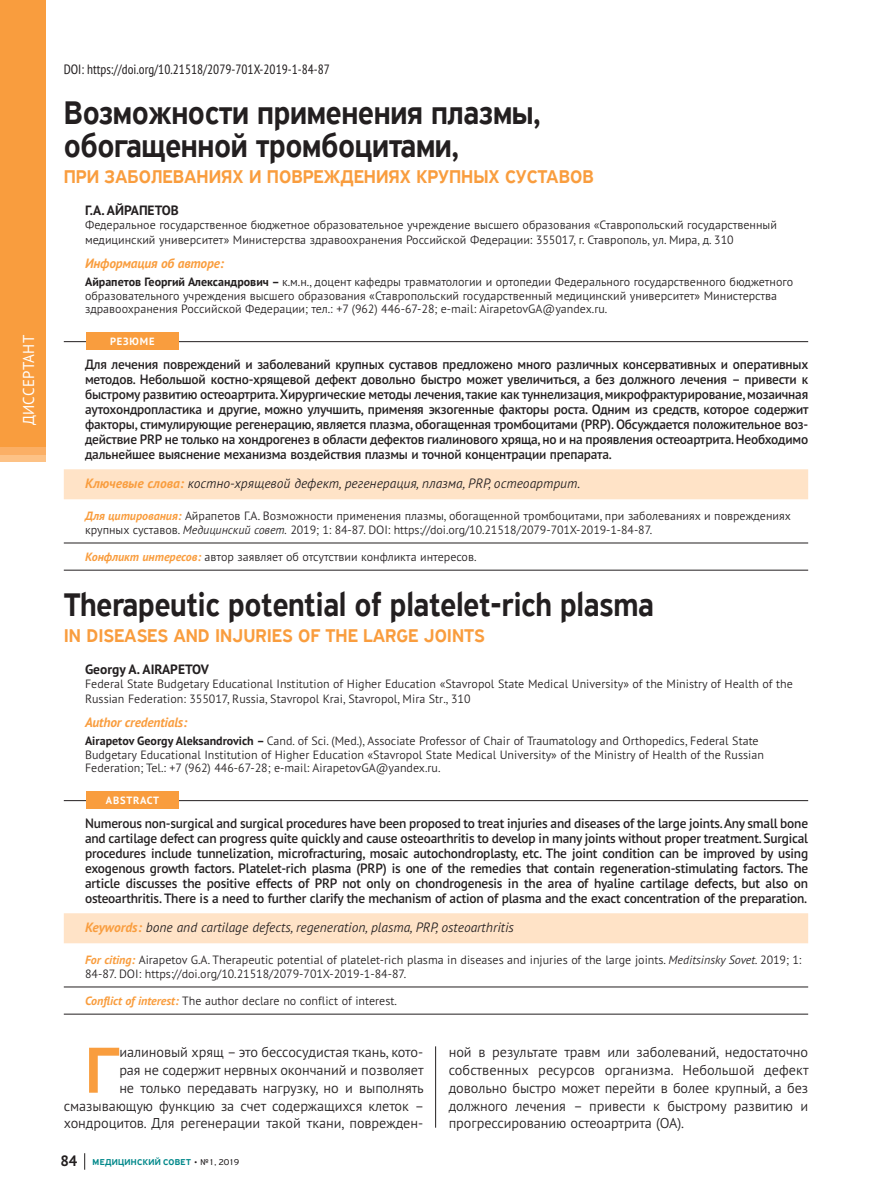
<style>
.page{position:relative;width:872px;height:1191px;background:#fff}
.page>*{position:absolute;margin:0;border:0;box-sizing:border-box;transform-origin:0 0}
.t1{font:500 69.15px "PF Highway Sans Pro";color:#f99d3e;scale:.95 1}
.t2{font:500 34.5px/33px "PF Highway Sans Pro";letter-spacing:-.015em;color:#231f20;scale:.9 1}
.t3{font:500 19.5px "PF Highway Sans Pro";color:#f99d3e;scale:.95 1}
.t4{font:15.75px "PT Sans Pro";letter-spacing:.02em;color:#fff;scale:.95 1}
.t5{font:300 14.25px/17.9px "PT Sans Pro";letter-spacing:-.005em;color:#231f20;text-align:right}
.t6{font:600 13.5px/15px "PT Sans Pro";letter-spacing:-.015em;color:#231f20;text-align:justify}
.t7{font:italic 300 13.5px "PT Sans Pro";color:#231f20}
.t8{font:condensed 13.5px "PT Sans Pro";color:#231f20}
.t9{font:italic 700 13.5px "PT Sans Pro";letter-spacing:-.01em;color:#f99d3e}
.t10{font:700 13.5px "PT Sans Pro";color:#231f20}
.t11{font:300 12px/14.4px "PT Sans Pro";color:#231f20}
.t12{font:700 10.5px "PT Sans Pro";letter-spacing:.08em;color:#fff}
.t13{font:500 9px "PF Highway Sans Pro";letter-spacing:.03em;color:#00888a}
.s1{font-weight:700}
.s2{font-weight:700;color:#f99d3e}
.s3{font-weight:700;font-style:italic;color:#f99d3e}
.s4{font-style:italic}
.s5{font-family:"PT Sans Pro";font-weight:700;font-size:15px;color:#231f20}
.s6{font-weight:400;color:#231f20}
</style>
<div class="page">
<svg style="left:84px;top:1153px;width:1px;height:16px"></svg>
<div style="left:0;top:0;width:46px;height:446px;background:#f99d3e"></div>
<div style="left:64px;top:469px;width:744px;height:30px;background:#ffe3c7"></div>
<hr style="left:64px;top:543px;width:744px;height:1px;background:#231f20">
<hr style="left:64px;top:570px;width:744px;height:1px;background:#231f20">
<div style="left:64px;top:913px;width:744px;height:30px;background:#ffe3c7"></div>
<hr style="left:64px;top:986px;width:744px;height:1px;background:#231f20">
<hr style="left:64px;top:1014px;width:744px;height:1px;background:#231f20">
<hr style="left:64px;top:341px;width:744px;height:1px;background:#231f20">
<div style="left:86px;top:333px;width:92px;height:17px;background:#f99d3e"></div>
<hr style="left:64px;top:800px;width:744px;height:1px;background:#231f20">
<div style="left:86px;top:792px;width:92px;height:17px;background:#f99d3e"></div>
<hr style="left:435px;top:1046px;width:1px;height:81px;background:#231f20">
<h3 class="t4" style="left:19px;top:425px;width:96px;rotate:-90deg">ДИССЕРТАНТ</h3>
<p class="t8" style="left:64px;top:65px;width:268px">DOI: https://doi.org/10.21518/2079-701X-2019-1-84-87</p>
<h2 class="t2" style="left:64px;top:99px;width:532px">Возможности применения плазмы, обогащенной тромбоцитами,</h2>
<h3 class="t3" style="left:64px;top:169px;width:559px">ПРИ ЗАБОЛЕВАНИЯХ И ПОВРЕЖДЕНИЯХ КРУПНЫХ СУСТАВОВ</h3>
<p class="t10" style="left:85px;top:205px;width:95px">Г.А. АЙРАПЕТОВ</p>
<p class="t11" style="left:85px;top:219px;width:693px">Федеральное государственное бюджетное образовательное учреждение высшего образования «Ставропольский государственный медицинский университет» Министерства здравоохранения Российской Федерации: 355017, г. Ставрополь, ул. Мира, д. 310</p>
<p class="t9" style="left:85px;top:259px;width:140px">Информация об авторе:</p>
<p class="t11" style="left:85px;top:277px;width:709px;line-height:13.5px"><span class="s1">Айрапетов Георгий Александрович –</span> к.м.н., доцент кафедры травматологии и ортопедии Федерального государственного бюджетного образовательного учреждения высшего образования «Ставропольский государственный медицинский университет» Министерства здравоохранения Российской Федерации; тел.: +7 (962) 446-67-28; e-mail: AirapetovGA@yandex.ru.</p>
<p class="t12" style="left:110px;top:338px;width:46px">РЕЗЮМЕ</p>
<p class="t6" style="left:85px;top:359px;width:725px">Для лечения повреждений и заболеваний крупных суставов предложено много различных консервативных и оперативных методов. Небольшой костно-хрящевой дефект довольно быстро может увеличиться, а без должного лечения – привести к быстрому развитию остеоартрита. Хирургические методы лечения, такие как туннелизация, микрофрактурирование, мозаичная аутохондропластика и другие, можно улучшить, применяя экзогенные факторы роста. Одним из средств, которое содержит факторы, стимулирующие регенерацию, является плазма, обогащенная тромбоцитами (PRP). Обсуждается положительное воз&shy;действие PRP не только на хондрогенез в области дефектов гиалинового хряща, но и на проявления остеоартрита. Необходимо дальнейшее выяснение механизма воздействия плазмы и точной концентрации препарата.</p>
<p class="t7" style="left:85px;top:479px;width:496px"><span class="s2">Ключевые слова:</span> костно-хрящевой дефект, регенерация, плазма, PRP, остеоартрит.</p>
<p class="t11" style="left:85px;top:510px;width:707px"><span class="s3">Для цитирования:</span> Айрапетов Г.А. Возможности применения плазмы, обогащенной тромбоцитами, при заболеваниях и повреждениях крупных суставов. <span class="s4">Медицинский совет.</span> 2019; 1: 84-87. DOI: https://doi.org/10.21518/2079-701X-2019-1-84-87.</p>
<p class="t11" style="left:85px;top:551px;width:393px"><span class="s3">Конфликт интересов:</span> автор заявляет об отсутствии конфликта интересов.</p>
<h2 class="t2" style="left:64px;top:590px;width:657px">Therapeutic potential of platelet-rich plasma</h2>
<h3 class="t3" style="left:64px;top:628px;width:445px">IN DISEASES AND INJURIES OF THE LARGE JOINTS</h3>
<p class="t10" style="left:85px;top:664px;width:125px">Georgy A. AIRAPETOV</p>
<p class="t11" style="left:85px;top:678px;width:709px">Federal State Budgetary Educational Institution of Higher Education «Stavropol State Medical University» of the Ministry of Health of the<br>Russian Federation: 355017, Russia, Stavropol Krai, Stavropol, Mira Str., 310</p>
<p class="t9" style="left:85px;top:718px;width:104px">Author credentials:</p>
<p class="t11" style="left:85px;top:735px;width:680px;line-height:13.5px"><span class="s1">Airapetov Georgy Aleksandrovich –</span> Cand. of Sci. (Med.), Associate Professor of Chair of Traumatology and Orthopedics, Federal State<br>Budgetary Educational Institution of Higher Education «Stavropol State Medical University» of the Ministry of Health of the Russian<br>Federation; Tel.: +7 (962) 446-67-28; e-mail: AirapetovGA@yandex.ru.</p>
<p class="t12" style="left:106px;top:797px;width:55px">ABSTRACT</p>
<p class="t6" style="left:85px;top:817px;width:724px">Numerous non-surgical and surgical procedures have been proposed to treat injuries and diseases of the large joints. Any small bone and cartilage defect can progress quite quickly and cause osteoarthritis to develop in many joints without proper treatment. Surgical procedures include tunnelization, microfracturing, mosaic autochondroplasty, etc. The joint condition can be improved by using exogenous growth factors. Platelet-rich plasma (PRP) is one of the remedies that contain regeneration-stimulating factors. The article discusses the positive effects of PRP not only on chondrogenesis in the area of hyaline cartilage defects, but also on osteoarthritis. There is a need to further clarify the mechanism of action of plasma and the exact concentration of the preparation.</p>
<p class="t7" style="left:85px;top:922px;width:430px"><span class="s2">Keywords:</span> bone and cartilage defects, regeneration, plasma, PRP, osteoarthritis</p>
<p class="t11" style="left:85px;top:953px;width:718px"><span class="s3">For citing:</span> Airapetov G.A. Therapeutic potential of platelet-rich plasma in diseases and injuries of the large joints. <span class="s4">Meditsinsky Sovet.</span> 2019; 1:<br>84-87. DOI: https://doi.org/10.21518/2079-701X-2019-1-84-87.</p>
<p class="t11" style="left:85px;top:995px;width:313px"><span class="s3">Conflict of interest:</span> The author declare no conflict of interest.</p>
<p class="t5" style="left:64px;top:1044px;width:362px">иалиновый хрящ – это бессосудистая ткань, кото-<br>рая не содержит нервных окончаний и позволяет<br>не только передавать нагрузку, но и выполнять смазывающую функцию за счет содержащихся клеток – хондроцитов. Для регенерации такой ткани, поврежден-</p>
<p class="t5" style="left:449px;top:1044px;width:361px;text-align:justify">ной в результате травм или заболеваний, недостаточно собственных ресурсов организма. Небольшой дефект довольно быстро может перейти в более крупный, а без должного лечения – привести к быстрому развитию и прогрессированию остеоартрита (ОА).</p>
<h1 class="t1" style="left:85px;top:1040px;width:38px">Г</h1>
<p class="t13" style="left:61px;top:1157px;width:180px"><span class="s5">84</span> МЕДИЦИНСКИЙ СОВЕТ <span class="s6">• №1, 2019</span></p>
</div>
